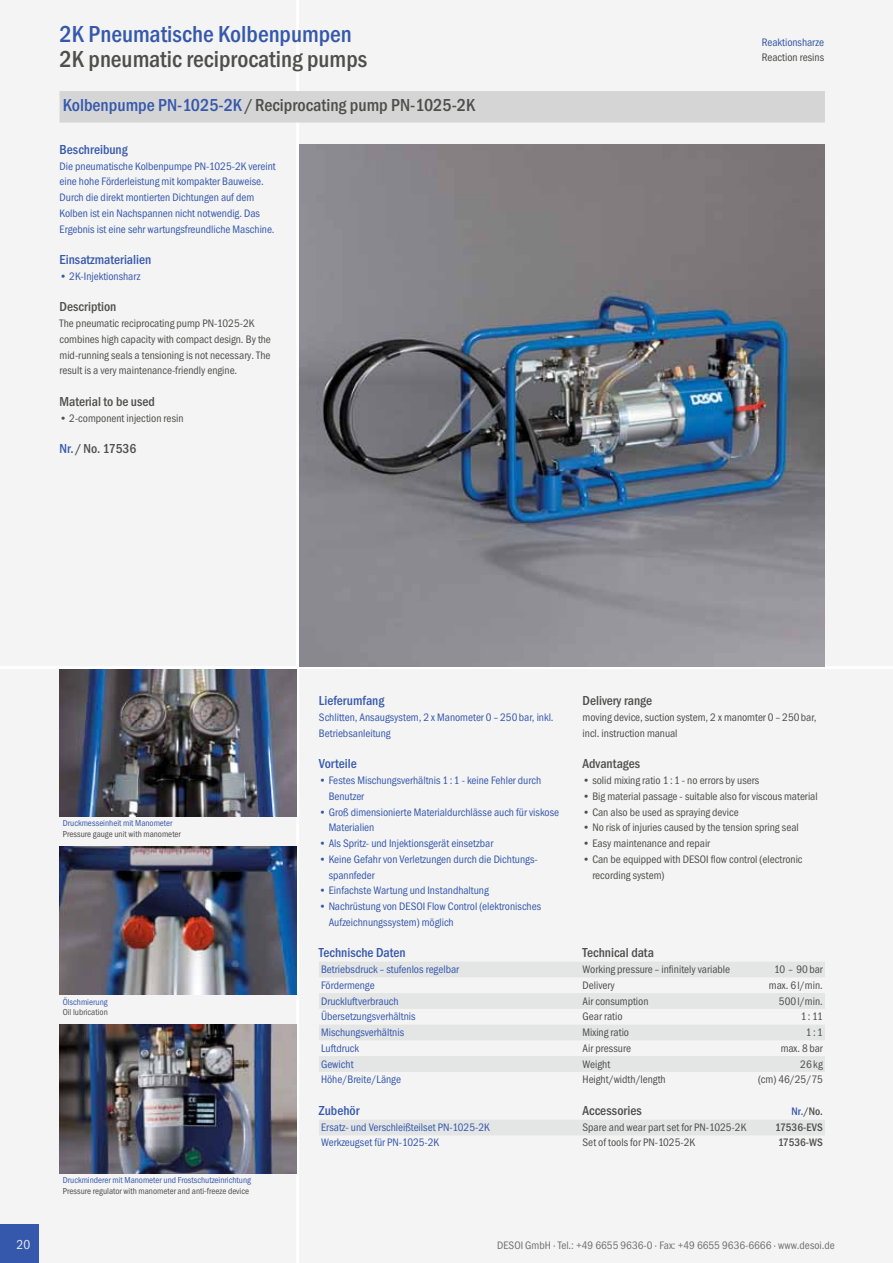
<style>
.page{position:relative;width:893px;height:1263px;background:#f4f4f4}
.page>*{position:absolute;margin:0;border:0;box-sizing:border-box;transform-origin:0 0}
.t1{font:500 condensed 24px "Franklin Gothic";color:#4e4e4d}
.t2{font:500 condensed 24px "Franklin Gothic";color:#3658ac}
.t3{font:500 condensed 18px "Franklin Gothic";color:#4e4e4d}
.t4{font:500 condensed 13.5px "Franklin Gothic";color:#4e4e4d}
.t5{font:500 condensed 13.5px "Franklin Gothic";color:#3658ac}
.t6{font:condensed 13.5px "Franklin Gothic";color:#e8e9e9}
.t7{font:condensed 11.25px/15.8px "Franklin Gothic";color:#3658ac}
.t8{font:condensed 11.25px/15.8px "Franklin Gothic";color:#4e4e4d}
.t9{font:condensed 11.25px "Franklin Gothic";color:#777}
.t10{font:500 condensed 11.25px "Franklin Gothic";color:#4e4e4d}
.t11{font:condensed 9px "Franklin Gothic";color:#4e4e4d}
.t12{font:condensed 9px "Franklin Gothic";color:#3658ac}
.s1{color:#3658ac}
</style>
<div class="page">
<hr style="left:296px;top:0;width:3px;height:1263px;background:#fff">
<hr style="left:0;top:666px;width:893px;height:3px;background:#fff">
<img style="left:60px;top:669px;width:236px;height:147px">
<img style="left:60px;top:846px;width:236px;height:149px">
<img style="left:60px;top:1024px;width:236px;height:149px">
<div style="left:60px;top:91px;width:765px;height:32px;background:#d5d5d5"></div>
<div style="left:319px;top:961px;width:506px;height:16px;background:#e4e5e5"></div>
<div style="left:319px;top:993px;width:506px;height:16px;background:#e4e5e5"></div>
<div style="left:319px;top:1024px;width:506px;height:16px;background:#e4e5e5"></div>
<div style="left:319px;top:1056px;width:506px;height:16px;background:#e4e5e5"></div>
<div style="left:319px;top:1120px;width:506px;height:15px;background:#e4e5e5"></div>
<img style="left:299px;top:145px;width:526px;height:521px">
<div style="left:0;top:1225px;width:38px;height:38px;background:#3658ac"></div>
<h1 class="t2" style="left:60px;top:20px;width:294px">2K Pneumatische Kolbenpumpen</h1>
<h1 class="t1" style="left:60px;top:46px;width:309px">2K pneumatic reciprocating pumps</h1>
<h2 class="t3" style="left:63px;top:95px;width:414px"><span class="s1">Kolbenpumpe PN-1025-2K</span>/Reciprocating pump PN-1025-2K</h2>
<p class="t5" style="left:60px;top:142px;width:70px">Beschreibung</p>
<p class="t7" style="left:60px;top:158px;width:218px">Die pneumatische Kolbenpumpe PN-1025-2K vereint eine hohe Förderleistung mit kompakter Bauweise.<br>Durch die direkt montierten Dichtungen auf dem Kolben ist ein Nachspannen nicht notwendig. Das Ergebnis ist eine sehr wartungsfreundliche Maschine.</p>
<p class="t5" style="left:60px;top:252px;width:93px">Einsatzmaterialien</p>
<p class="t7" style="left:60px;top:268px;width:82px">• 2K-Injektionsharz</p>
<p class="t4" style="left:60px;top:299px;width:58px">Description</p>
<p class="t8" style="left:60px;top:316px;width:213px">The pneumatic reciprocating pump PN-1025-2K combines high capacity with compact design. By the mid-running seals a tensioning is not necessary. The result is a very maintenance-friendly engine.</p>
<p class="t4" style="left:60px;top:394px;width:97px">Material to be used</p>
<p class="t8" style="left:60px;top:410px;width:126px">• 2-component injection resin</p>
<p class="t4" style="left:60px;top:441px;width:78px"><span class="s1">Nr.</span> /No. 17536</p>
<p class="t7" style="left:762px;top:34px;width:64px">Reaktionsharze</p>
<p class="t8" style="left:762px;top:50px;width:64px">Reaction resins</p>
<p class="t12" style="left:63px;top:818px;width:111px">Druckmesseinheit mit Manometer</p>
<p class="t11" style="left:63px;top:829px;width:120px">Pressure gauge unit with manometer</p>
<p class="t12" style="left:63px;top:997px;width:46px">Ölschmierung</p>
<p class="t11" style="left:63px;top:1007px;width:47px">Oil lubrication</p>
<p class="t5" style="left:319px;top:693px;width:67px">Lieferumfang</p>
<p class="t7" style="left:319px;top:710px;width:236px">Schlitten, Ansaugsystem, 2 x Manometer 0–250bar, inkl.<br>Betriebsanleitung</p>
<p class="t5" style="left:319px;top:756px;width:39px">Vorteile</p>
<p class="t7" style="left:329px;top:773px;width:214px;text-indent:-10px">• Festes Mischungsverhältnis 1:1 - keine Fehler durch<br>Benutzer</p>
<p class="t7" style="left:329px;top:804px;width:232px;text-indent:-10px">• Groß dimensionierte Materialdurchlässe auch für viskose<br>Materialien</p>
<p class="t7" style="left:319px;top:836px;width:176px">• Als Spritz- und Injektionsgerät einsetzbar</p>
<p class="t7" style="left:329px;top:851px;width:211px;text-indent:-10px">• Keine Gefahr von Verletzungen durch die Dichtungs&shy;spannfeder</p>
<p class="t7" style="left:319px;top:883px;width:171px">• Einfachste Wartung und Instandhaltung</p>
<p class="t7" style="left:329px;top:899px;width:214px;text-indent:-10px">• Nachrüstung von DESOI Flow Control (elektronisches<br>Aufzeichnungssystem) möglich</p>
<p class="t5" style="left:319px;top:945px;width:88px">Technische Daten</p>
<p class="t7" style="left:321px;top:962px;width:140px">Betriebsdruck–stufenlos regelbar<br>Fördermenge<br>Druckluftverbrauch<br>Übersetzungsverhältnis<br>Mischungsverhältnis<br>Luftdruck<br>Gewicht<br>Höhe/Breite/Länge</p>
<p class="t4" style="left:583px;top:693px;width:71px">Delivery range</p>
<p class="t8" style="left:583px;top:710px;width:236px">moving device, suction system, 2 x manomter 0–250bar, incl. instruction manual</p>
<p class="t4" style="left:583px;top:756px;width:59px">Advantages</p>
<p class="t8" style="left:583px;top:773px;width:178px">• solid mixing ratio 1:1 - no errors by users</p>
<p class="t8" style="left:583px;top:788px;width:237px">• Big material passage - suitable also for viscous material</p>
<p class="t8" style="left:583px;top:804px;width:158px">• Can also be used as spraying device</p>
<p class="t8" style="left:583px;top:820px;width:218px">• No risk of injuries caused by the tension spring seal</p>
<p class="t8" style="left:583px;top:836px;width:129px">• Easy maintenance and repair</p>
<p class="t8" style="left:592px;top:851px;width:212px;text-indent:-10px">• Can be equipped with DESOI flow control (electronic recording system)</p>
<p class="t4" style="left:583px;top:945px;width:73px">Technical data</p>
<p class="t8" style="left:583px;top:962px;width:149px">Working pressure–infinitely variable<br>Delivery<br>Air consumption<br>Gear ratio<br>Mixing ratio<br>Air pressure<br>Weight<br>Height/width/length</p>
<p class="t8" style="left:758px;top:962px;width:66px;text-align:right">10 – 90bar max. 6l/min.<br>500l/min.<br>1:11<br>1:1<br>max. 8bar<br>26kg<br>(cm) 46/25/75</p>
<p class="t12" style="left:63px;top:1175px;width:190px">Druckminderer mit Manometer und Frostschutzeinrichtung</p>
<p class="t11" style="left:63px;top:1186px;width:188px">Pressure regulator with manometer and anti-freeze device</p>
<p class="t5" style="left:319px;top:1103px;width:42px">Zubehör</p>
<p class="t4" style="left:583px;top:1103px;width:61px">Accessories</p>
<p class="t10" style="left:792px;top:1105px;width:33px"><span class="s1">Nr.</span>/No.</p>
<p class="t7" style="left:321px;top:1119px;width:170px">Ersatz- und Verschleißteilset PN-1025-2K</p>
<p class="t8" style="left:583px;top:1119px;width:165px">Spare and wear part set for PN-1025-2K</p>
<p class="t10" style="left:775px;top:1120px;width:49px">17536-EVS</p>
<p class="t7" style="left:321px;top:1135px;width:120px">Werkzeugset für PN-1025-2K</p>
<p class="t8" style="left:583px;top:1135px;width:114px">Set of tools for PN-1025-2K</p>
<p class="t10" style="left:778px;top:1136px;width:46px">17536-WS</p>
<p class="t6" style="left:16px;top:1237px;width:15px">20</p>
<p class="t9" style="left:497px;top:1239px;width:339px">DESOI GmbH · Tel.: +49 6655 9636-0 · Fax: +49 6655 9636-6666 · www.desoi.de</p>
</div>
